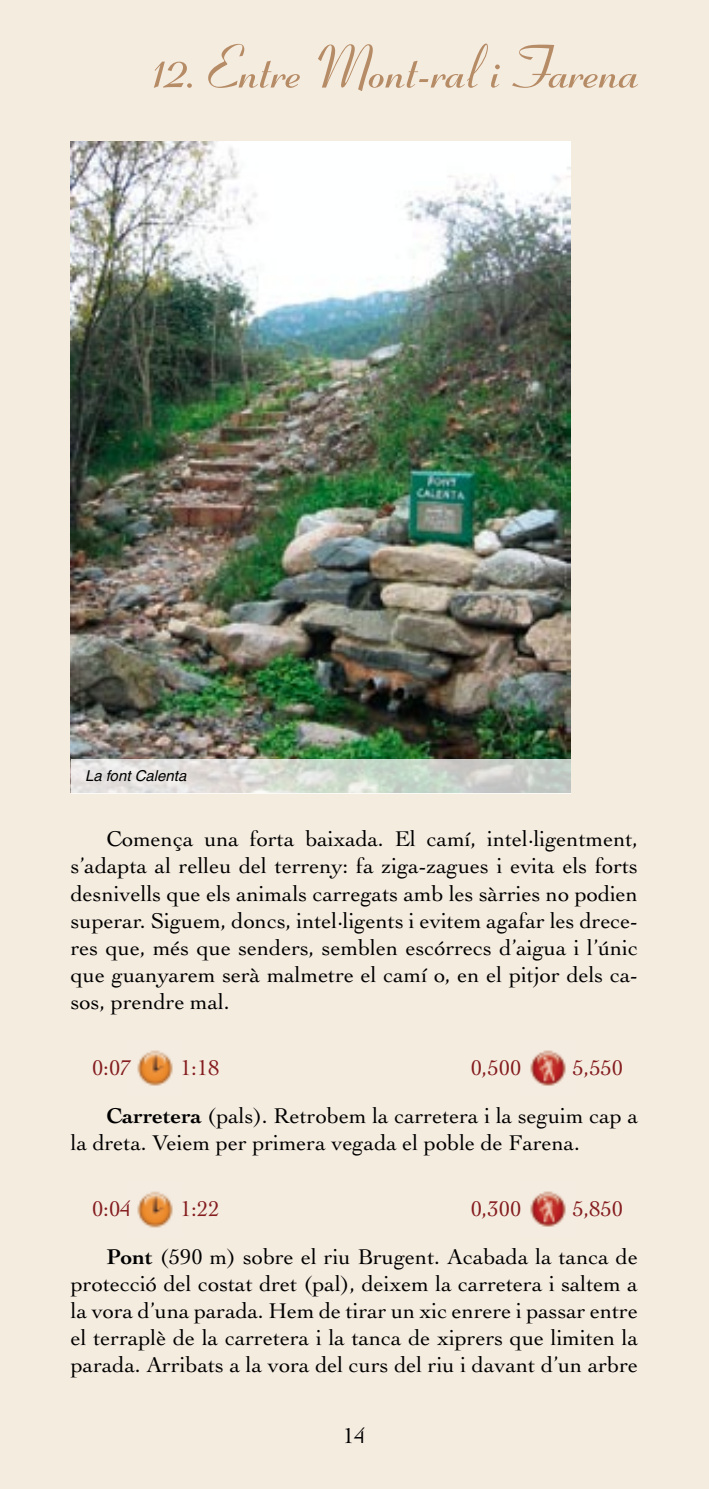
<style>
.page{position:relative;width:709px;height:1489px;background:#fff}
.page>*{position:absolute;margin:0;border:0;box-sizing:border-box;transform-origin:0 0}
.t1{font:700 60px "Coronet";color:#b68c66}
.t2{font:22.5px/27px "Cochin";color:#000;text-align:justify}
.t3{font:22.5px "Cochin";color:#841c1e}
.t4{font:italic 15px "Helvetica";color:#000}
.s1{color:#841c1e}
.s2{font-weight:700}
</style>
<div class="page">
<div style="left:0;top:0;width:708px;height:1488px;background:#f5ece0"></div>
<svg style="left:708px;top:0;width:1px;height:1488px"></svg>
<img style="left:520px;top:1040px;width:55px;height:55px">
<img style="left:127px;top:1040px;width:56px;height:55px">
<img style="left:520px;top:1181px;width:55px;height:55px">
<img style="left:127px;top:1181px;width:56px;height:55px">
<img style="left:71px;top:142px;width:499px;height:617px">
<svg style="left:71px;top:759px;width:499px;height:34px;background:#d5d9d3"></svg>
<h1 class="t1" style="left:149px;top:33px;width:490px">12. Entre Mont-ral i Farena</h1>
<p class="t4" style="left:85px;top:767px;width:103px">La font Calenta</p>
<p class="t2" style="left:71px;top:825px;width:568px;text-indent:35px">Comença una forta baixada. El camí, intel·ligentment, s’adapta al relleu del terreny: fa ziga-zagues i evita els forts desnivells que els animals carregats amb les sàrries no podien superar. Siguem, doncs, intel·ligents i evitem agafar les drece&shy;res que, més que senders, semblen escórrecs d’aigua i l’únic que guanyarem serà malmetre el camí o, en el pitjor dels ca&shy;sos, prendre mal.</p>
<p class="t2" style="left:106px;top:1043px;width:533px;line-height:48.2px;text-indent:466px"><span class="s1">5,550<br></span><span class="s2">Carretera</span> (pals). Retrobem la carretera i la seguim cap a</p>
<p class="t2" style="left:71px;top:1128px;width:510px">la dreta. Veiem per primera vegada el poble de Farena.</p>
<p class="t3" style="left:92px;top:1054px;width:41px">0:07</p>
<p class="t3" style="left:180px;top:1054px;width:41px">1:18</p>
<p class="t3" style="left:470px;top:1054px;width:52px">0,500</p>
<p class="t3" style="left:92px;top:1195px;width:40px">0:04</p>
<p class="t3" style="left:180px;top:1195px;width:29px">1:22</p>
<p class="t3" style="left:471px;top:1195px;width:52px">0,300</p>
<p class="t2" style="left:106px;top:1184px;width:533px;line-height:48.2px;text-indent:466px"><span class="s1">5,850<br></span><span class="s2">Pont</span> (590 m) sobre el riu Brugent. Acabada la tanca de</p>
<p class="t2" style="left:71px;top:1270px;width:568px">protecció del costat dret (pal), deixem la carretera i saltem a la vora d’una parada. Hem de tirar un xic enrere i passar entre el terraplè de la carretera i la tanca de xiprers que limiten la parada. Arribats a la vora del curs del riu i davant d’un arbre</p>
<p class="t2" style="left:343px;top:1421px;width:23px">14</p>
</div>
